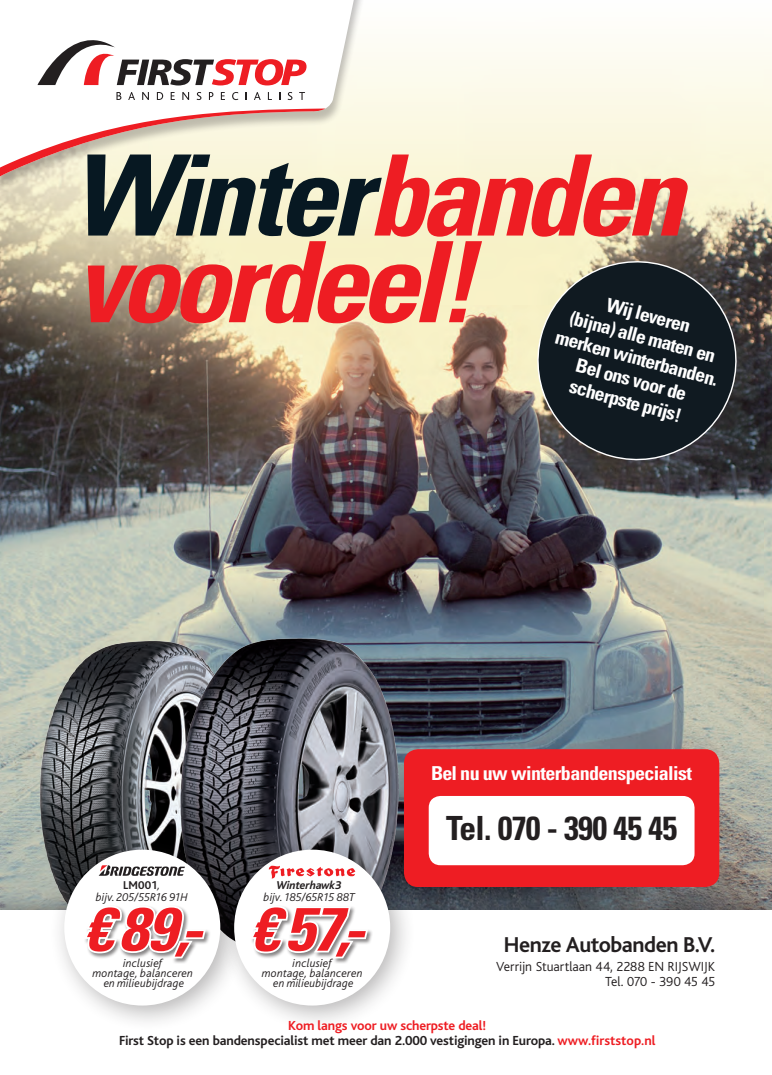
<style>
.page{position:relative;width:772px;height:1075px;background:#fff}
.page>*{position:absolute;margin:0;border:0;box-sizing:border-box;transform-origin:0 0}
.t1{font:italic 700 condensed 112.25px/86.6px "Univers LT Std";letter-spacing:-.06em;color:#ee1d23;scale:1.04 1}
.t2{font:italic 700 condensed 61px "Univers LT Std";color:#ee1d23;scale:1.09 1}
.t3{font:700 condensed 33.38px "Univers LT Std";letter-spacing:-.02em;color:#231f20}
.t4{font:700 22.5px "Bliss";letter-spacing:-.02em;color:#231f20}
.t5{font:700 condensed 19.25px "Univers LT Std";letter-spacing:-.03em;color:#fff;scale:1.04 1}
.t6{font:700 condensed 19.12px/22.1px "Univers LT Std";color:#fff;text-align:center;scale:1.04 1}
.t7{font:700 13.75px/15px "Bliss";letter-spacing:-.01em;color:#231f20;text-align:center}
.t8{font:300 13.75px/15px "Bliss";letter-spacing:-.005em;color:#231f20;text-align:right}
.t9{font:italic 300 11.88px/10.1px "Bliss";letter-spacing:.01em;color:#231f20;text-align:center}
.t10{font:italic 300 11.88px/11.5px "Bliss";letter-spacing:-.01em;color:#231f20;text-align:center}
.t11{font:italic 700 11.88px "Bliss";letter-spacing:-.01em;color:#231f20}
.s1{color:#071822}
.s2{font-weight:700;font-style:normal}
.s3{color:#ee1d23}
</style>
<div class="page">
<img style="left:0;top:43px;width:771px;height:848px">
<div style="left:0;top:0;width:365px;height:192px;background:#231f20;opacity:.28"></div>
<svg style="left:0;top:0;width:357px;height:178px"></svg>
<svg style="left:0;top:109px;width:325px;height:69px"></svg>
<svg style="left:37px;top:18px;width:269px;height:68px"></svg>
<svg style="left:116px;top:92px;width:5px;height:8px"></svg>
<svg style="left:128px;top:92px;width:7px;height:8px"></svg>
<svg style="left:142px;top:92px;width:7px;height:8px"></svg>
<svg style="left:157px;top:92px;width:6px;height:8px"></svg>
<svg style="left:170px;top:92px;width:5px;height:8px"></svg>
<svg style="left:182px;top:92px;width:7px;height:8px"></svg>
<svg style="left:196px;top:92px;width:5px;height:8px"></svg>
<svg style="left:209px;top:92px;width:4px;height:8px"></svg>
<svg style="left:221px;top:92px;width:4px;height:8px"></svg>
<svg style="left:232px;top:92px;width:6px;height:8px"></svg>
<svg style="left:245px;top:92px;width:2px;height:8px"></svg>
<svg style="left:254px;top:92px;width:6px;height:8px"></svg>
<svg style="left:268px;top:92px;width:4px;height:8px"></svg>
<svg style="left:287px;top:92px;width:5px;height:8px"></svg>
<svg style="left:299px;top:92px;width:6px;height:8px"></svg>
<div style="left:0;top:891px;width:771px;height:184px;background:#231f20;opacity:.33"></div>
<div style="left:0;top:910px;width:771px;height:165px;background:#fff"></div>
<img style="left:29px;top:636px;width:152px;height:274px">
<img style="left:181px;top:636px;width:217px;height:198px">
<div style="left:49px;top:834px;width:197px;height:198px;background:#231f20;opacity:.33"></div>
<div style="left:64px;top:850px;width:156px;height:156px;background:#fff;border-radius:50%"></div>
<svg style="left:99px;top:865px;width:86px;height:11px"></svg>
<div style="left:218px;top:834px;width:198px;height:198px;background:#231f20;opacity:.33"></div>
<div style="left:234px;top:850px;width:156px;height:156px;background:#fff;border-radius:50%"></div>
<svg style="left:268px;top:866px;width:87px;height:13px"></svg>
<div style="left:404px;top:749px;width:315px;height:138px;background:#ee1d23;border-radius:14px"></div>
<div style="left:428px;top:796px;width:266px;height:69px;background:#fff;border-radius:12px"></div>
<svg style="left:525px;top:249px;width:223px;height:221px"></svg>
<div style="left:83px;top:905px;width:128px;height:59px;background:#231f20;opacity:.55"></div>
<svg style="left:83px;top:905px;width:125px;height:56px"></svg>
<div style="left:249px;top:905px;width:124px;height:59px;background:#231f20;opacity:.55"></div>
<svg style="left:249px;top:905px;width:121px;height:56px"></svg>
<h1 class="t1" style="left:70px;top:153px;width:592px"><span class="s1">Winter</span>banden voordeel!</h1>
<h3 class="t6" style="left:570px;top:283px;width:162px;rotate:15deg">Wij leveren<br>(bijna) alle maten en merken winterbanden.<br>Bel ons voor de scherpste prijs!</h3>
<h3 class="t5" style="left:431px;top:762px;width:252px">Bel nu uw winterbandenspecialist</h3>
<p class="t10" style="left:96px;top:880px;width:93px"><span class="s2">LM001</span>,<br>bijv. 205/55R16 91H</p>
<h2 class="t2" style="left:83px;top:892px;width:110px">€89,-</h2>
<p class="t9" style="left:92px;top:958px;width:102px">inclusief<br>montage, balanceren en milieubijdrage</p>
<p class="t11" style="left:276px;top:879px;width:66px">Winterhawk3</p>
<p class="t9" style="left:263px;top:892px;width:92px">bijv. 185/65R15 88T</p>
<h2 class="t2" style="left:249px;top:892px;width:106px">€57,-</h2>
<p class="t9" style="left:262px;top:958px;width:102px">inclusief<br>montage, balanceren en milieubijdrage</p>
<h3 class="t3" style="left:446px;top:807px;width:232px">Tel. 070 - 390 45 45</h3>
<h3 class="t4" style="left:503px;top:933px;width:213px">Henze Autobanden B.V.</h3>
<p class="t8" style="left:496px;top:959px;width:220px">Verrijn Stuartlaan 44, 2288 EN RIJSWIJK<br>Tel. 070 - 390 45 45</p>
<p class="t7" style="left:119px;top:1019px;width:537px"><span class="s3">Kom langs voor uw scherpste deal!<br></span>First Stop is een bandenspecialist met meer dan 2.000 vestigingen in Europa. <span class="s3">www.firststop.nl</span></p>
</div>
